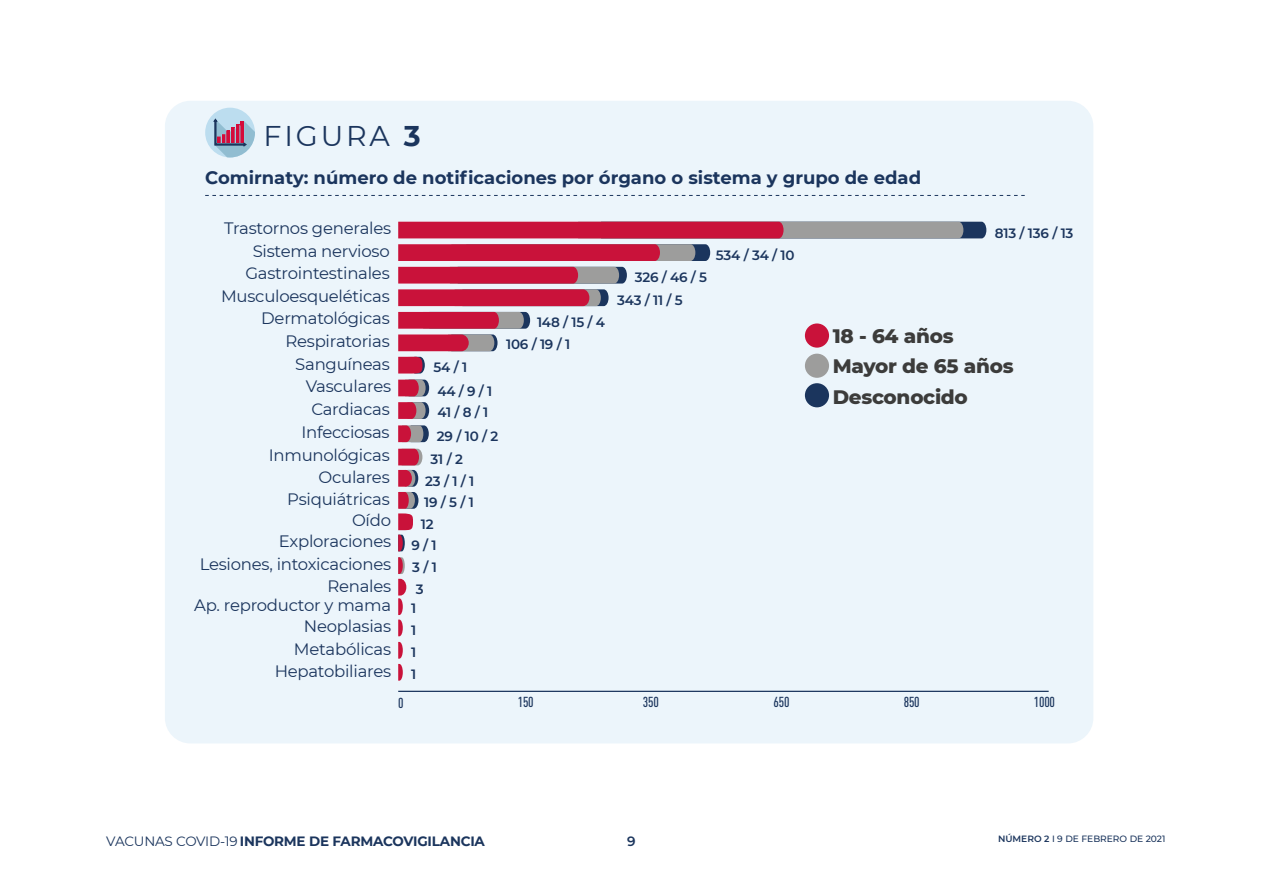
<style>
.page{position:relative;width:1263px;height:893px;background:#fff}
.page>*{position:absolute;margin:0;border:0;box-sizing:border-box;transform-origin:0 0}
.TEXTO_NORMAL{font:28.5px "Montserrat";letter-spacing:.1em;color:#1b355d}
.t1{font:800 19.95px "Montserrat";letter-spacing:-.015em;color:#3c3c3b}
.TITULO_FIGURA{font:700 18px "Montserrat";color:#1b355d}
.t2{font:16.5px "Montserrat";letter-spacing:-.015em;color:#1b355d}
.t3{font:500 condensed 14.25px "DIN Pro";letter-spacing:-.015em;color:#1b355d}
.t4{font:600 13.5px "Montserrat";letter-spacing:-.015em;color:#1b355d}
.t5{font:700 13.5px "Montserrat";letter-spacing:-.015em;color:#1b355d}
.t6{font:500 9.15px "Montserrat";color:#1b355d}
.s1{font-weight:700}
.s2{font-weight:400}
.s3{font-weight:600}
</style>
<div class="page">
<div style="left:165px;top:101px;width:928px;height:642px;background:#ecf5fb;border-radius:26px"></div>
<svg style="left:205px;top:195px;width:820px;height:1px"></svg>
<div style="left:205px;top:108px;width:50px;height:49px;background:#bcddef;border-radius:50%"></div>
<svg style="left:213px;top:119px;width:42px;height:38px"></svg>
<div style="left:805px;top:323px;width:24px;height:25px;background:#c9123a;border-radius:50%"></div>
<div style="left:805px;top:354px;width:24px;height:24px;background:#9d9d9c;border-radius:50%"></div>
<div style="left:805px;top:383px;width:24px;height:24px;background:#1b355d;border-radius:50%"></div>
<hr style="left:398px;top:691px;width:651px;height:1px;background:#1b355d">
<svg style="left:398px;top:402px;width:31px;height:17px"></svg>
<svg style="left:398px;top:380px;width:31px;height:16px"></svg>
<svg style="left:398px;top:267px;width:229px;height:39px"></svg>
<svg style="left:398px;top:244px;width:312px;height:17px;background:#bb2648"></svg>
<svg style="left:398px;top:222px;width:588px;height:16px;background:#b43e59"></svg>
<svg style="left:398px;top:425px;width:31px;height:17px"></svg>
<svg style="left:398px;top:312px;width:132px;height:62px"></svg>
<svg style="left:398px;top:449px;width:24px;height:102px"></svg>
<svg style="left:398px;top:557px;width:8px;height:79px"></svg>
<svg style="left:398px;top:642px;width:5px;height:39px"></svg>
<p class="TEXTO_NORMAL" style="left:263px;top:116px;width:159px">FIGURA <span class="s1">3</span></p>
<p class="TITULO_FIGURA" style="left:205px;top:165px;width:717px">Comirnaty: número de notificaciones por órgano o sistema y grupo de edad</p>
<p class="t2" style="left:224px;top:217px;width:169px">Trastornos generales</p>
<p class="t2" style="left:253px;top:239px;width:139px">Sistema nervioso</p>
<p class="t4" style="left:716px;top:245px;width:80px">534 / 34 / 10</p>
<p class="t2" style="left:245px;top:262px;width:146px">Gastrointestinales</p>
<p class="t4" style="left:635px;top:267px;width:74px">326/46/5</p>
<p class="t2" style="left:221px;top:285px;width:170px">Musculoesqueléticas</p>
<p class="t4" style="left:617px;top:290px;width:67px">343/11/5</p>
<p class="t4" style="left:995px;top:223px;width:80px">813 / 136 / 13</p>
<p class="t2" style="left:261px;top:307px;width:130px">Dermatológicas</p>
<p class="t4" style="left:537px;top:312px;width:70px">148/15/4</p>
<p class="t2" style="left:285px;top:330px;width:106px">Respiratorias</p>
<p class="t4" style="left:506px;top:335px;width:66px">106/19/1</p>
<p class="t2" style="left:295px;top:352px;width:96px">Sanguíneas</p>
<p class="t4" style="left:434px;top:357px;width:35px">54/1</p>
<p class="t2" style="left:306px;top:375px;width:87px">Vasculares</p>
<p class="t4" style="left:437px;top:381px;width:57px">44/9/1</p>
<p class="t2" style="left:311px;top:398px;width:80px">Cardiacas</p>
<p class="t2" style="left:269px;top:444px;width:122px">Inmunológicas</p>
<p class="t2" style="left:301px;top:421px;width:90px">Infecciosas</p>
<p class="t2" style="left:319px;top:465px;width:73px">Oculares</p>
<p class="t2" style="left:287px;top:487px;width:104px">Psiquiátricas</p>
<p class="t4" style="left:437px;top:403px;width:53px">41/8/1</p>
<p class="t4" style="left:437px;top:426px;width:63px">29/10/2</p>
<p class="t4" style="left:425px;top:471px;width:51px">23/1/1</p>
<p class="t4" style="left:424px;top:493px;width:51px">19/5/1</p>
<p class="t4" style="left:431px;top:449px;width:34px">31/2</p>
<p class="t1" style="left:833px;top:321px;width:122px">18 - 64 años</p>
<p class="t1" style="left:833px;top:351px;width:182px">Mayor de 65 años</p>
<p class="t1" style="left:833px;top:382px;width:137px">Desconocido</p>
<p class="t2" style="left:352px;top:509px;width:41px">Oído</p>
<p class="t4" style="left:421px;top:514px;width:14px">12</p>
<p class="t2" style="left:279px;top:530px;width:114px">Exploraciones</p>
<p class="t2" style="left:200px;top:553px;width:193px">Lesiones, intoxicaciones</p>
<p class="t4" style="left:411px;top:535px;width:27px">9/1</p>
<p class="t4" style="left:412px;top:558px;width:26px">3/1</p>
<p class="t2" style="left:327px;top:574px;width:65px">Renales</p>
<p class="t2" style="left:194px;top:594px;width:198px">Ap. reproductor y mama</p>
<p class="t2" style="left:304px;top:615px;width:89px">Neoplasias</p>
<p class="t2" style="left:294px;top:637px;width:99px">Metabólicas</p>
<p class="t2" style="left:275px;top:659px;width:118px">Hepatobiliares</p>
<p class="t4" style="left:416px;top:580px;width:9px">3</p>
<p class="t4" style="left:411px;top:599px;width:7px">1</p>
<p class="t4" style="left:411px;top:620px;width:7px">1</p>
<p class="t4" style="left:411px;top:643px;width:7px">1</p>
<p class="t4" style="left:411px;top:665px;width:7px">1</p>
<p class="t3" style="left:398px;top:693px;width:7px">0</p>
<p class="t3" style="left:518px;top:691px;width:17px">150</p>
<p class="t3" style="left:643px;top:691px;width:17px">350</p>
<p class="t3" style="left:774px;top:691px;width:17px">650</p>
<p class="t3" style="left:904px;top:691px;width:17px">850</p>
<p class="t3" style="left:1034px;top:691px;width:23px">1000</p>
<p class="t5" style="left:106px;top:831px;width:380px"><span class="s2">VACUNAS COVID-19</span> INFORME DE FARMACOVIGILANCIA</p>
<p class="t4" style="left:627px;top:831px;width:10px">9</p>
<p class="t6" style="left:998px;top:832px;width:169px"><span class="s3">NÚMERO 2</span> I 9 DE FEBRERO DE 2021</p>
</div>
